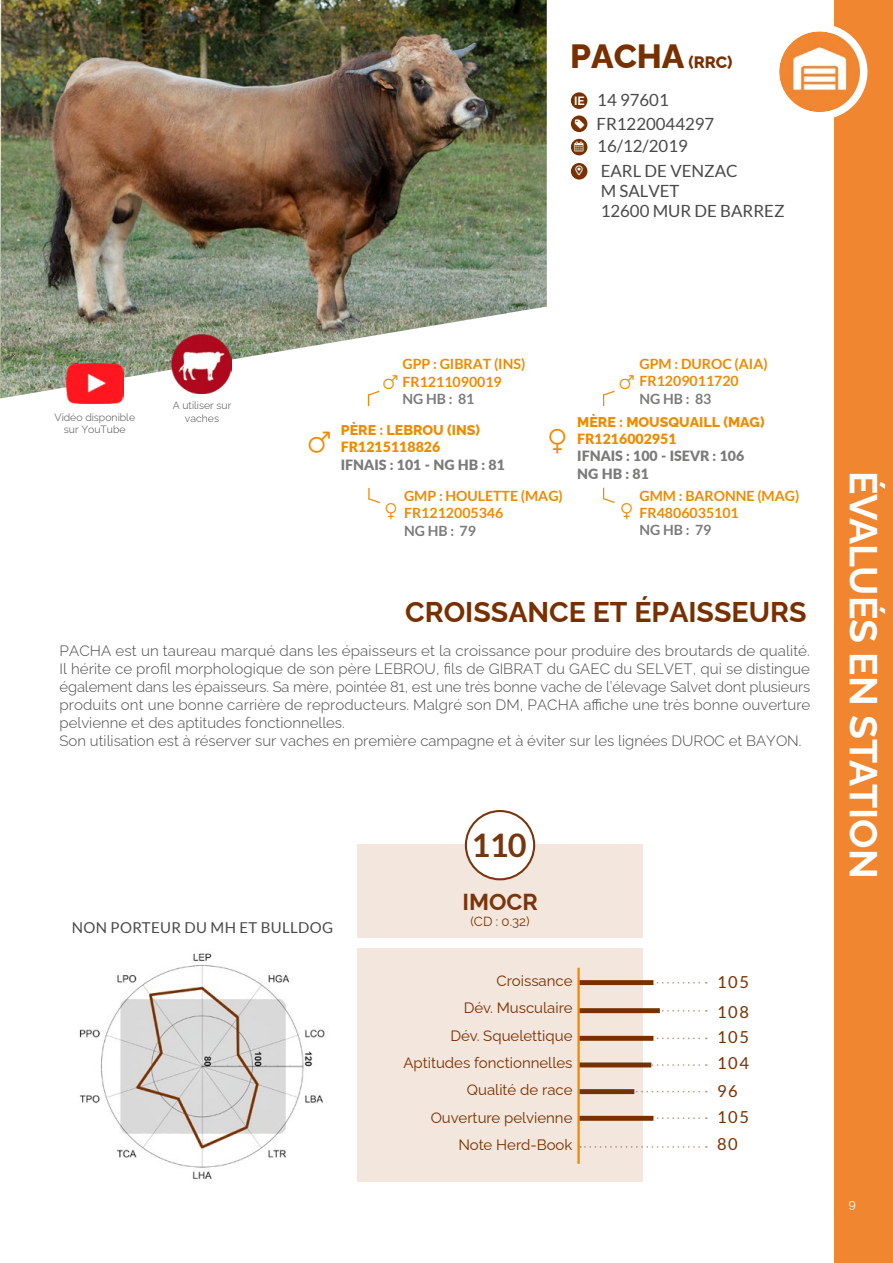
<style>
.page{position:relative;width:893px;height:1263px;background:#fff}
.page>*{position:absolute;margin:0;border:0;box-sizing:border-box;transform-origin:0 0}
.t1{font:700 39px "Raleway";color:#fff}
.t2{font:800 33.6px "Raleway";color:#783000}
.t3{font:700 32.4px "Lato";color:#7b350c}
.t4{font:700 28.5px "Raleway";color:#783000}
.t5{font:700 23.1px "Raleway";color:#7b350c}
.t6{font:16.8px/23.7px "Lato";color:#494948}
.t7{font:16.5px/26.7px "Lato";letter-spacing:.1em;color:#783000}
.t8{font:300 15px/18px "Raleway";letter-spacing:.005em;color:#494948}
.t9{font:15px/27.5px "Raleway";color:#783000;text-align:right}
.t10{font:15px "Lato";letter-spacing:.02em;color:#494948}
.t11{font:700 14.1px/17.4px "Lato";color:#f18900}
.t12{font:800 14.1px/17.4px "Lato";color:#7b7b7a}
.t13{font:800 14.1px "Raleway";color:#f18900}
.t14{font:700 14.1px "Lato";color:#7b7b7a}
.t15{font:800 14.1px "Lato";color:#f18900}
.t16{font:13.2px "Raleway";color:#7b350c}
.t17{font:700 12px "Raleway";color:#fff}
.t18{font:12px "Raleway";color:#fff}
.t19{font:300 10.5px/12.6px "Raleway";color:#494948;text-align:center}
.s1{font-size:16.5px}
.s2{color:#fff}
</style>
<div class="page">
<img style="left:0;top:0;width:547px;height:398px">
<div style="left:571px;top:92px;width:16px;height:17px;background:#783000;border-radius:50%"></div>
<div style="left:571px;top:116px;width:16px;height:16px;background:#783000;border-radius:50%"></div>
<div style="left:571px;top:139px;width:16px;height:16px;background:#783000;border-radius:50%"></div>
<div style="left:571px;top:163px;width:16px;height:17px;background:#783000;border-radius:50%"></div>
<img style="left:66px;top:364px;width:57px;height:40px">
<div style="left:358px;top:844px;width:285px;height:94px;background:#f3e6dd"></div>
<div style="left:466px;top:811px;width:68px;height:68px;background:#fff;border-radius:50%"></div>
<div style="left:465px;top:810px;width:70px;height:70px;border:2px solid #7b350c;border-radius:50%"></div>
<div style="left:357px;top:948px;width:286px;height:234px;background:#f3e6dd"></div>
<svg style="left:653px;top:982px;width:54px;height:1px"></svg>
<svg style="left:662px;top:1010px;width:45px;height:2px"></svg>
<svg style="left:653px;top:1037px;width:54px;height:2px"></svg>
<svg style="left:651px;top:1064px;width:56px;height:2px"></svg>
<svg style="left:634px;top:1091px;width:73px;height:1px"></svg>
<svg style="left:653px;top:1117px;width:54px;height:2px"></svg>
<svg style="left:580px;top:1146px;width:127px;height:2px"></svg>
<div style="left:579px;top:1036px;width:74px;height:5px;background:#783000"></div>
<div style="left:579px;top:1116px;width:74px;height:5px;background:#783000"></div>
<div style="left:579px;top:1008px;width:81px;height:5px;background:#783000"></div>
<div style="left:579px;top:1062px;width:72px;height:5px;background:#783000"></div>
<div style="left:579px;top:1089px;width:55px;height:5px;background:#783000"></div>
<div style="left:579px;top:980px;width:74px;height:5px;background:#783000"></div>
<hr style="left:577px;top:968px;width:3px;height:196px;background:#f18900">
<img style="left:79px;top:953px;width:246px;height:226px">
<div style="left:834px;top:0;width:59px;height:1263px;background:#f18631"></div>
<img style="left:779px;top:31px;width:81px;height:81px;border-radius:40px">
<div style="left:772px;top:24px;width:95px;height:96px;border:8px solid #fff;border-radius:50%"></div>
<img style="left:172px;top:334px;width:59px;height:60px">
<svg style="left:366px;top:375px;width:31px;height:31px"></svg>
<svg style="left:368px;top:488px;width:12px;height:16px"></svg>
<svg style="left:603px;top:390px;width:12px;height:16px"></svg>
<svg style="left:603px;top:488px;width:12px;height:15px"></svg>
<h2 class="t2" style="left:570px;top:29px;width:164px">PACHA <span class="s1">(RRC)</span></h2>
<p class="t6" style="left:596px;top:88px;width:119px">14 97601<br>FR1220044297</p>
<p class="t6" style="left:601px;top:134px;width:139px;line-height:24.3px;text-indent:-26px"><span class="s2">▲</span> 16/12/2019<br>EARL DE VENZAC</p>
<p class="t6" style="left:601px;top:180px;width:185px;line-height:20.2px">M SALVET<br>12600 MUR DE BARREZ</p>
<p class="t17" style="left:574px;top:91px;width:12px">IE</p>
<p class="t19" style="left:55px;top:410px;width:82px">Vidéo disponible sur YouTube</p>
<p class="t19" style="left:173px;top:398px;width:60px">A utiliser sur vaches</p>
<p class="t11" style="left:403px;top:355px;width:124px">GPP : GIBRAT (INS)<br>FR1211090019</p>
<p class="t14" style="left:403px;top:391px;width:73px">NG HB : 81</p>
<p class="t13" style="left:341px;top:418px;width:141px">PÈRE : LEBROU (INS)</p>
<p class="t15" style="left:341px;top:436px;width:101px">FR1215118826</p>
<p class="t12" style="left:341px;top:455px;width:166px">IFNAIS : 101 - NG HB : 81</p>
<p class="t11" style="left:404px;top:487px;width:160px">GMP : HOULETTE (MAG)<br>FR1212005346</p>
<p class="t14" style="left:404px;top:522px;width:73px">NG HB : 79</p>
<p class="t11" style="left:640px;top:355px;width:130px">GPM : DUROC (AIA)<br>FR1209011720</p>
<p class="t14" style="left:640px;top:390px;width:73px">NG HB : 83</p>
<p class="t13" style="left:577px;top:410px;width:189px">MÈRE : MOUSQUAILL (MAG)</p>
<p class="t15" style="left:577px;top:428px;width:101px">FR1216002951</p>
<p class="t12" style="left:577px;top:447px;width:169px">IFNAIS : 100 - ISEVR : 106<br>NG HB : 81</p>
<p class="t11" style="left:640px;top:486px;width:161px">GMM : BARONNE (MAG)<br>FR4806035101</p>
<p class="t14" style="left:640px;top:522px;width:73px">NG HB : 79</p>
<h3 class="t4" style="left:405px;top:589px;width:403px">CROISSANCE ET ÉPAISSEURS</h3>
<p class="t8" style="left:60px;top:640px;width:752px">PACHA est un taureau marqué dans les épaisseurs et la croissance pour produire des broutards de qualité.<br>Il hérite ce profil morphologique de son père LEBROU, fils de GIBRAT du GAEC du SELVET, qui se distingue également dans les épaisseurs. Sa mère, pointée 81, est une très bonne vache de l’élevage Salvet dont plusieurs produits ont une bonne carrière de reproducteurs. Malgré son DM, PACHA affiche une très bonne ouverture pelvienne et des aptitudes fonctionnelles.<br>Son utilisation est à réserver sur vaches en première campagne et à éviter sur les lignées DUROC et BAYON.</p>
<p class="t10" style="left:72px;top:920px;width:263px">NON PORTEUR DU MH ET BULLDOG</p>
<h3 class="t3" style="left:472px;top:827px;width:57px">110</h3>
<h3 class="t5" style="left:462px;top:883px;width:77px">IMOCR</h3>
<p class="t16" style="left:471px;top:910px;width:61px">(CD : 0.32)</p>
<p class="t9" style="left:403px;top:965px;width:171px">Croissance<br>Dév. Musculaire<br>Dév. Squelettique<br>Aptitudes fonctionnelles<br>Qualité de race<br>Ouverture pelvienne<br>Note Herd-Book</p>
<p class="t7" style="left:717px;top:967px;width:34px;line-height:29.4px">105<br>108</p>
<p class="t7" style="left:717px;top:1024px;width:34px">105<br>104<br>96<br>105<br>80</p>
<h1 class="t1" style="left:895px;top:471px;width:409px;rotate:90deg">ÉVALUÉS EN STATION</h1>
<p class="t18" style="left:849px;top:1194px;width:9px">9</p>
</div>
